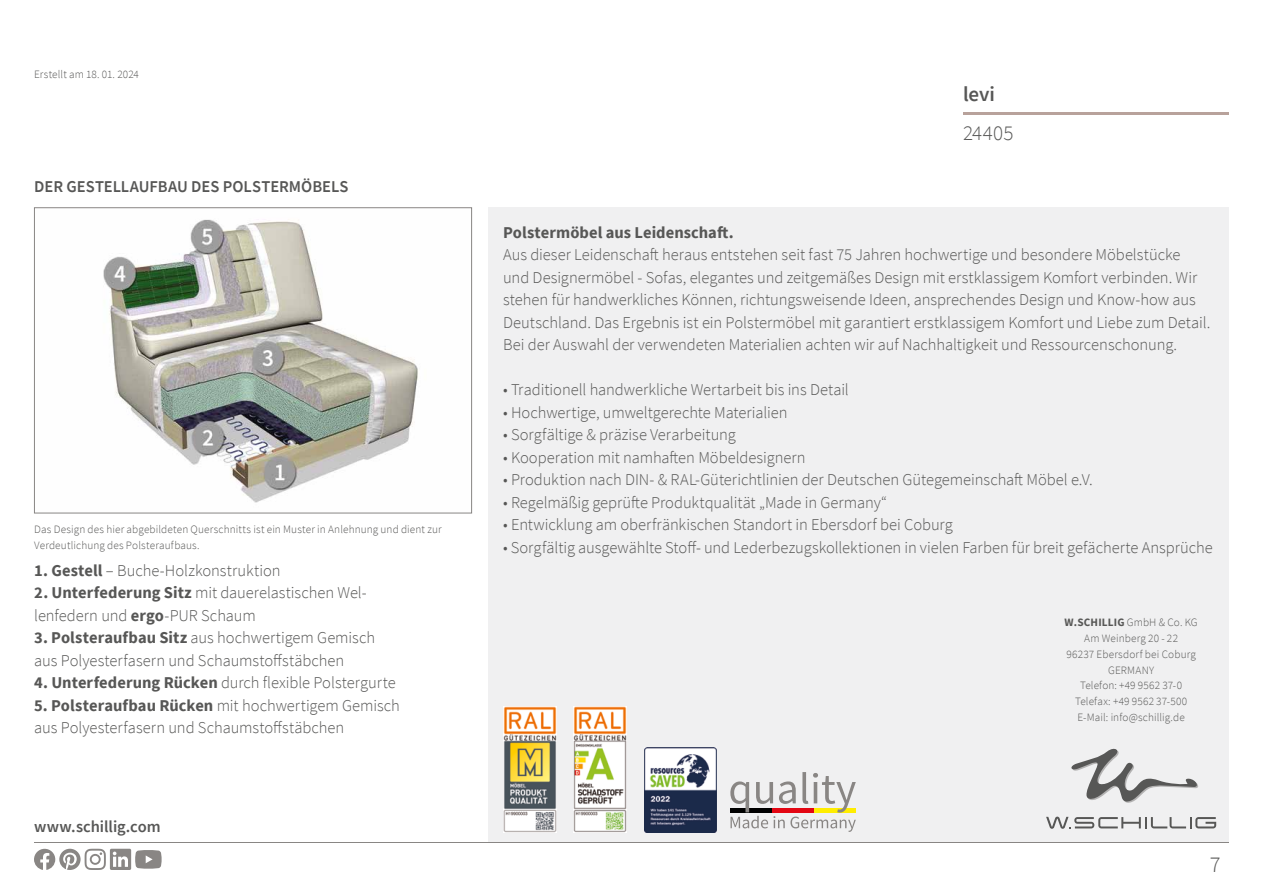
<style>
.page{position:relative;width:1263px;height:893px;background:#fff}
.page>*{position:absolute;margin:0;border:0;box-sizing:border-box;transform-origin:0 0}
.t1{font:300 22.5px "Source Sans Pro";color:#575756}
.t2{font:300 21px "Source Sans Pro";letter-spacing:.005em;color:#575756}
.t3{font:600 21px "Source Sans Pro";color:#575756}
.t4{font:300 16.5px/22.5px "Source Sans Pro";color:#575756}
.t5{font:600 16.5px "Source Sans Pro";color:#575756}
.t6{font:700 16.5px "Source Sans Pro";letter-spacing:.005em;color:#575756}
.t7{font:300 11.25px/15.8px "Source Sans Pro";letter-spacing:.01em;color:#575756}
.s1{font-weight:700}
</style>
<div class="page">
<div style="left:488px;top:207px;width:741px;height:635px;background:#f0f0f1"></div>
<hr style="left:34px;top:842px;width:1195px;height:1px;background:#898684">
<hr style="left:963px;top:113px;width:266px;height:2px;background:#b8a29b">
<img style="left:103px;top:219px;width:315px;height:284px">
<div style="left:34px;top:207px;width:438px;height:306px;border:1px solid #898684"></div>
<svg style="left:34px;top:849px;width:128px;height:21px"></svg>
<svg style="left:1071px;top:749px;width:127px;height:54px"></svg>
<svg style="left:1046px;top:817px;width:170px;height:12px"></svg>
<img style="left:503px;top:706px;width:53px;height:126px">
<img style="left:574px;top:706px;width:53px;height:126px">
<img style="left:644px;top:747px;width:72px;height:85px">
<svg style="left:730px;top:772px;width:126px;height:60px"></svg>
<p class="t7" style="left:34px;top:66px;width:106px">Erstellt am 18. 01. 2024</p>
<p class="t5" style="left:34px;top:176px;width:316px">DER GESTELLAUFBAU DES POLSTERMÖBELS</p>
<p class="t7" style="left:34px;top:521px;width:409px">Das Design des hier abgebildeten Querschnitts ist ein Muster in Anlehnung und dient zur<br>Verdeutlichung des Polsteraufbaus.</p>
<p class="t4" style="left:34px;top:559px;width:248px"><span class="s1">1. Gestell</span> – Buche-Holzkonstruktion</p>
<p class="t4" style="left:34px;top:582px;width:334px"><span class="s1">2. Unterfederung Sitz</span> mit dauerelastischen Wel&shy;lenfedern und <span class="s1">ergo</span>-PUR Schaum</p>
<p class="t4" style="left:34px;top:627px;width:342px"><span class="s1">3. Polsteraufbau Sitz</span> aus hochwertigem Gemisch aus Polyesterfasern und Schaumstoffstäbchen</p>
<p class="t4" style="left:34px;top:672px;width:363px"><span class="s1">4. Unterfederung Rücken</span> durch flexible Polstergurte</p>
<p class="t4" style="left:34px;top:694px;width:367px"><span class="s1">5. Polsteraufbau Rücken</span> mit hochwertigem Gemisch aus Polyesterfasern und Schaumstoffstäbchen</p>
<p class="t5" style="left:34px;top:816px;width:128px">www.schillig.com</p>
<p class="t3" style="left:963px;top:80px;width:33px">levi</p>
<p class="t2" style="left:963px;top:120px;width:52px">24405</p>
<p class="t6" style="left:503px;top:221px;width:232px">Polstermöbel aus Leidenschaft.</p>
<p class="t4" style="left:503px;top:243px;width:709px">Aus dieser Leidenschaft heraus entstehen seit fast 75 Jahren hochwertige und besondere Möbelstücke und Designermöbel - Sofas, elegantes und zeitgemäßes Design mit erstklassigem Komfort verbinden. Wir stehen für handwerkliches Können, richtungsweisende Ideen, ansprechendes Design und Know-how aus Deutschland. Das Ergebnis ist ein Polstermöbel mit garantiert erstklassigem Komfort und Liebe zum Detail.<br>Bei der Auswahl der verwendeten Materialien achten wir auf Nachhaltigkeit und Ressourcenschonung.</p>
<p class="t4" style="left:503px;top:378px;width:347px">• Traditionell handwerkliche Wertarbeit bis ins Detail</p>
<p class="t4" style="left:503px;top:401px;width:286px">• Hochwertige, umweltgerechte Materialien</p>
<p class="t4" style="left:503px;top:423px;width:234px">• Sorgfältige &amp; präzise Verarbeitung</p>
<p class="t4" style="left:503px;top:446px;width:304px">• Kooperation mit namhaften Möbeldesignern</p>
<p class="t4" style="left:503px;top:468px;width:591px">• Produktion nach DIN- &amp; RAL-Güterichtlinien der Deutschen Gütegemeinschaft Möbel e.V.</p>
<p class="t4" style="left:503px;top:491px;width:386px">• Regelmäßig geprüfte Produktqualität „Made in Germany“</p>
<p class="t4" style="left:503px;top:513px;width:451px">• Entwicklung am oberfränkischen Standort in Ebersdorf bei Coburg</p>
<p class="t4" style="left:503px;top:536px;width:711px">• Sorgfältig ausgewählte Stoff- und Lederbezugskollektionen in vielen Farben für breit gefächerte Ansprüche</p>
<p class="t7" style="left:1064px;top:615px;width:135px;text-align:center"><span class="s1">W.SCHILLIG</span> GmbH &amp; Co. KG<br>Am Weinberg 20 - 22<br>96237 Ebersdorf bei Coburg<br>GERMANY<br>Telefon: +49 9562 37-0<br>Telefax: +49 9562 37-500<br>E-Mail: info@schillig.de</p>
<h1 class="t1" style="left:1210px;top:850px;width:12px">7</h1>
</div>
